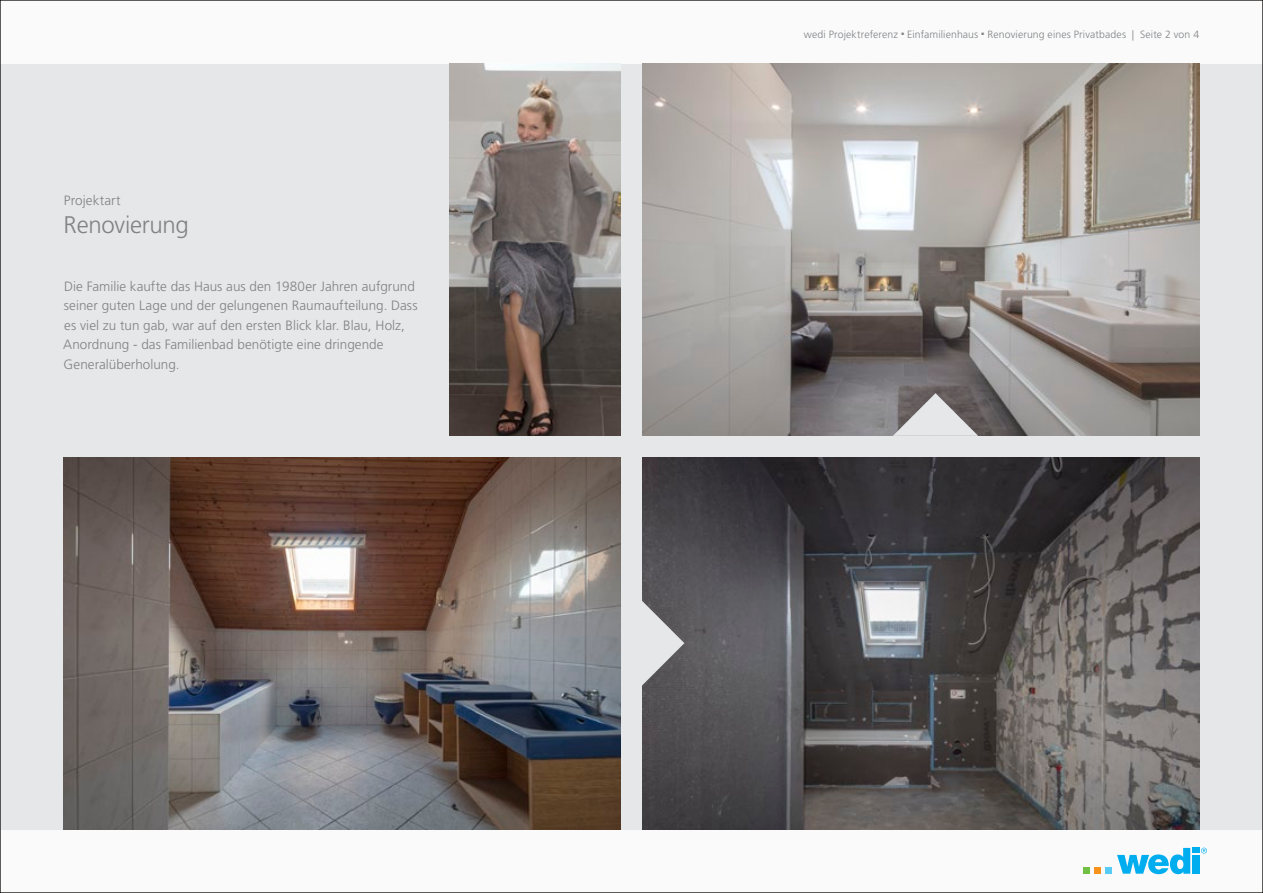
<style>
.page{position:relative;width:1263px;height:893px;background:#fafafa}
.page>*{position:absolute;margin:0;border:0;box-sizing:border-box;transform-origin:0 0}
.t1{font:300 24px "Frutiger LT Std";letter-spacing:-.01em;color:#808285}
.t2{font:300 13.5px/19.5px "Frutiger LT Std";letter-spacing:.005em;color:#808285}
.t3{font:300 10.5px "Frutiger LT Std";letter-spacing:.01em;color:#808285}
</style>
<div class="page">
<div style="left:1083px;top:867px;width:7px;height:7px;background:#71bf44"></div>
<div style="left:1094px;top:867px;width:7px;height:7px;background:#f7931d"></div>
<div style="left:1105px;top:867px;width:7px;height:7px;background:#56cbf5"></div>
<svg style="left:1117px;top:848px;width:90px;height:26px"></svg>
<div style="left:0;top:64px;width:1263px;height:765px;background:#e6e7e9"></div>
<img style="left:642px;top:457px;width:557px;height:372px">
<img style="left:64px;top:457px;width:557px;height:372px">
<img style="left:642px;top:64px;width:557px;height:372px">
<svg style="left:642px;top:600px;width:42px;height:86px"></svg>
<svg style="left:893px;top:393px;width:85px;height:43px"></svg>
<img style="left:449px;top:64px;width:172px;height:372px">
<p class="t2" style="left:64px;top:191px;width:58px">Projektart</p>
<h1 class="t1" style="left:64px;top:211px;width:127px">Renovierung</h1>
<p class="t2" style="left:63px;top:276px;width:356px">Die Familie kaufte das Haus aus den 1980er Jahren aufgrund seiner guten Lage und der gelungenen Raumaufteilung. Dass es viel zu tun gab, war auf den ersten Blick klar. Blau, Holz, Anordnung - das Familienbad benötigte eine dringende Generalüberholung.</p>
<p class="t3" style="left:804px;top:28px;width:397px">wedi Projektreferenz ○ Einfamilienhaus ○ Renovierung eines Privatbades | Seite 2 von 4</p>
</div>
